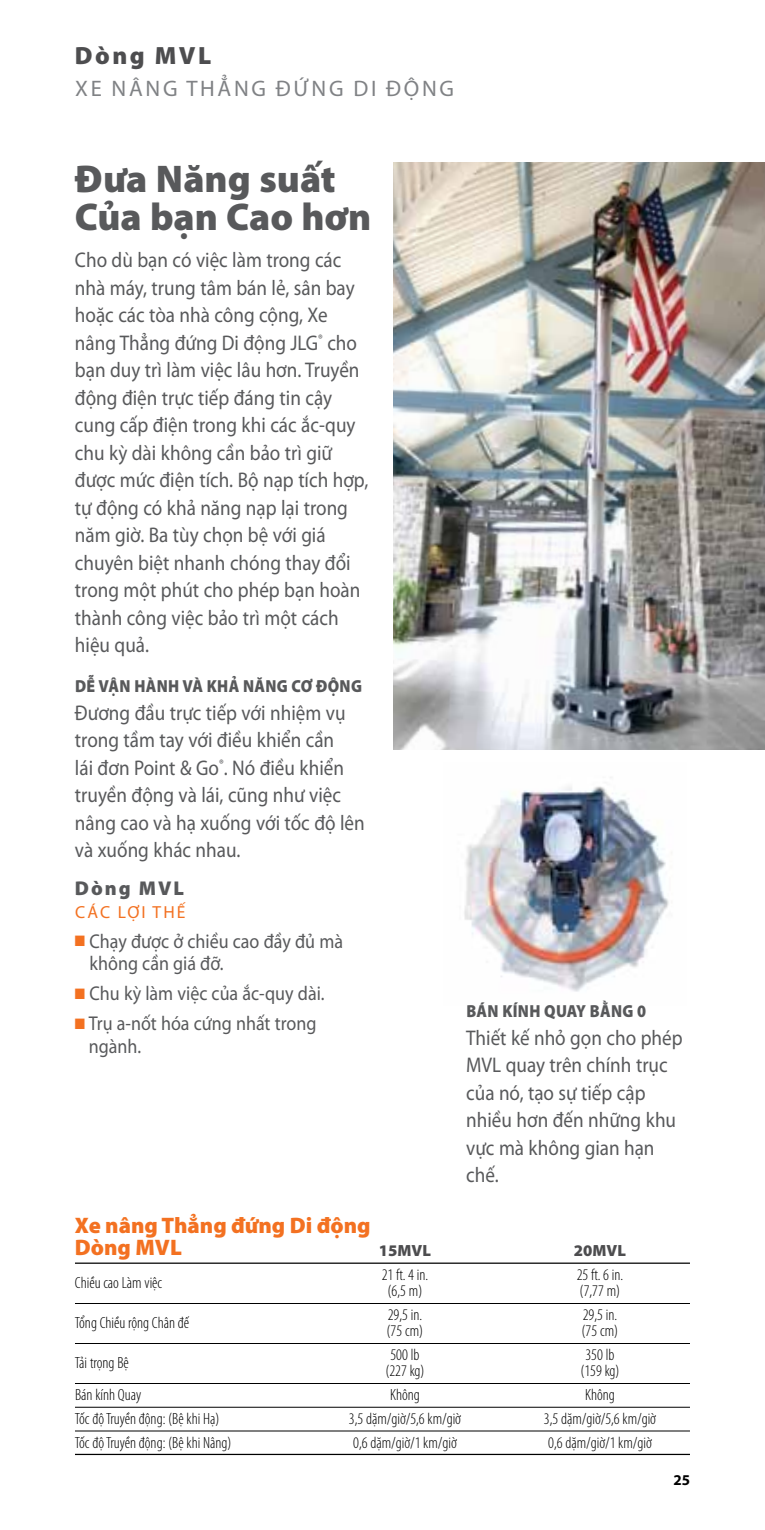
<style>
.page{position:relative;width:765px;height:1530px;background:#fff}
.page>*{position:absolute;margin:0;border:0;box-sizing:border-box;transform-origin:0 0}
.t1{font:900 38.75px/38.2px "Myriad Pro";color:#58595b}
.t2{font:900 25px "Myriad Pro";color:#4d4d4f}
.t3{font:900 22.5px/22.5px "Myriad Pro";color:#f37121}
.t4{font:22.5px "Myriad Pro";letter-spacing:.12em;color:#808285}
.t5{font:21.25px/27.5px "Myriad Pro";color:#58595b;scale:.9 1}
.t6{font:20px/22.5px "Myriad Pro";color:#58595b;scale:.9 1}
.t7{font:900 20px "Myriad Pro";color:#58595b}
.t8{font:900 17.5px "Myriad Pro";letter-spacing:.02em;color:#58595b;scale:.9 1}
.t9{font:17.5px "Myriad Pro";letter-spacing:.125em;color:#f37121}
.t10{font:300 condensed 16.25px "Myriad Pro";color:#000}
.t11{font:900 16.25px "Myriad Pro";color:#4d4d4f}
.t12{font:700 15px "Myriad Pro";color:#000}
.s1{color:#f37121}
</style>
<div class="page">
<img style="left:464px;top:777px;width:208px;height:215px">
<img style="left:394px;top:162px;width:371px;height:588px">
<hr style="left:75px;top:1263px;width:615px;height:1px;background:#000">
<hr style="left:75px;top:1303px;width:615px;height:1px;background:#000">
<hr style="left:75px;top:1343px;width:615px;height:1px;background:#000">
<hr style="left:75px;top:1383px;width:615px;height:1px;background:#000">
<hr style="left:75px;top:1407px;width:615px;height:1px;background:#000">
<hr style="left:75px;top:1431px;width:615px;height:1px;background:#000">
<hr style="left:75px;top:1454px;width:615px;height:1px;background:#000">
<p class="t2" style="left:75px;top:39px;width:138px">Dòng MVL</p>
<p class="t4" style="left:75px;top:75px;width:159px">Xe nâng Thẳng</p>
<p class="t4" style="left:276px;top:75px;width:18px">đứng</p>
<p class="t4" style="left:353px;top:75px;width:85px">Di động</p>
<h1 class="t1" style="left:75px;top:158px;width:298px">Đưa Năng suất<br>Của bạn Cao hơn</h1>
<p class="t5" style="left:75px;top:246px;width:327px">Cho dù bạn có việc làm trong các nhà máy, trung tâm bán lẻ, sân bay hoặc các tòa nhà công cộng, Xe nâng Thẳng đứng Di động JLG<sup>®</sup> cho bạn duy trì làm việc lâu hơn. Truyền động điện trực tiếp đáng tin cậy cung cấp điện trong khi các ắc-quy chu kỳ dài không cần bảo trì giữ được mức điện tích. Bộ nạp tích hợp, tự động có khả năng nạp lại trong năm giờ. Ba tùy chọn bệ với giá chuyên biệt nhanh chóng thay đổi trong một phút cho phép bạn hoàn thành công việc bảo trì một cách hiệu quả.</p>
<p class="t8" style="left:75px;top:675px;width:318px">Dễ Vận hành và Khả năng cơ động</p>
<p class="t5" style="left:75px;top:698px;width:324px">Đương đầu trực tiếp với nhiệm vụ trong tầm tay với điều khiển cần<br>lái đơn Point &amp; Go<sup>®</sup>. Nó điều khiển truyền động và lái, cũng như việc nâng cao và hạ xuống với tốc độ lên và xuống khác nhau.</p>
<p class="t7" style="left:75px;top:875px;width:111px">Dòng MVL</p>
<p class="t9" style="left:75px;top:901px;width:112px">Các lợi thế</p>
<p class="t6" style="left:89px;top:929px;width:281px;text-indent:-14px"><span class="s1">■</span> Chạy được ở chiều cao đầy đủ mà không cần giá đỡ.</p>
<p class="t6" style="left:75px;top:982px;width:279px"><span class="s1">■</span> Chu kỳ làm việc của ắc-quy dài.</p>
<p class="t6" style="left:89px;top:1012px;width:254px;text-indent:-14px"><span class="s1">■</span> Trụ a-nốt hóa cứng nhất trong ngành.</p>
<p class="t8" style="left:466px;top:1000px;width:201px">Bán kính Quay Bằng 0</p>
<p class="t5" style="left:466px;top:1024px;width:242px">Thiết kế nhỏ gọn cho phép<br>MVL quay trên chính trục của nó, tạo sự tiếp cập nhiều hơn đến những khu vực mà không gian hạn chế.</p>
<p class="t3" style="left:75px;top:1213px;width:297px">Xe nâng Thẳng đứng Di động<br>Dòng MVL</p>
<p class="t10" style="left:75px;top:1273px;width:89px">Chiều cao Làm việc</p>
<p class="t11" style="left:379px;top:1240px;width:54px">15MVL</p>
<p class="t11" style="left:574px;top:1240px;width:54px">20MVL</p>
<p class="t10" style="left:382px;top:1265px;width:48px">21 ft. 4 in.</p>
<p class="t10" style="left:577px;top:1265px;width:48px">25 ft. 6 in.</p>
<p class="t10" style="left:388px;top:1281px;width:36px">(6,5 m)</p>
<p class="t10" style="left:580px;top:1281px;width:42px">(7,77 m)</p>
<p class="t10" style="left:75px;top:1313px;width:116px">Tổng Chiều rộng Chân đế</p>
<p class="t10" style="left:388px;top:1305px;width:36px">29,5 in.</p>
<p class="t10" style="left:583px;top:1305px;width:36px">29,5 in.</p>
<p class="t10" style="left:387px;top:1321px;width:38px">(75 cm)</p>
<p class="t10" style="left:582px;top:1321px;width:38px">(75 cm)</p>
<p class="t10" style="left:75px;top:1353px;width:55px">Tải trọng Bệ</p>
<p class="t10" style="left:390px;top:1345px;width:31px">500 lb</p>
<p class="t10" style="left:585px;top:1345px;width:31px">350 lb</p>
<p class="t10" style="left:385px;top:1361px;width:41px">(227 kg)</p>
<p class="t10" style="left:580px;top:1361px;width:41px">(159 kg)</p>
<p class="t10" style="left:75px;top:1385px;width:68px">Bán kính Quay</p>
<p class="t10" style="left:390px;top:1385px;width:31px">Không</p>
<p class="t10" style="left:585px;top:1385px;width:31px">Không</p>
<p class="t10" style="left:75px;top:1409px;width:146px">Tốc độ Truyền động: (Bệ khi Hạ)</p>
<p class="t10" style="left:349px;top:1409px;width:114px">3,5 dặm/giờ/5,6 km/giờ</p>
<p class="t10" style="left:544px;top:1409px;width:114px">3,5 dặm/giờ/5,6 km/giờ</p>
<p class="t10" style="left:75px;top:1433px;width:158px">Tốc độ Truyền động: (Bệ khi Nâng)</p>
<p class="t10" style="left:353px;top:1433px;width:105px">0,6 dặm/giờ/1 km/giờ</p>
<p class="t10" style="left:548px;top:1433px;width:105px">0,6 dặm/giờ/1 km/giờ</p>
<p class="t12" style="left:673px;top:1470px;width:18px">25</p>
</div>
